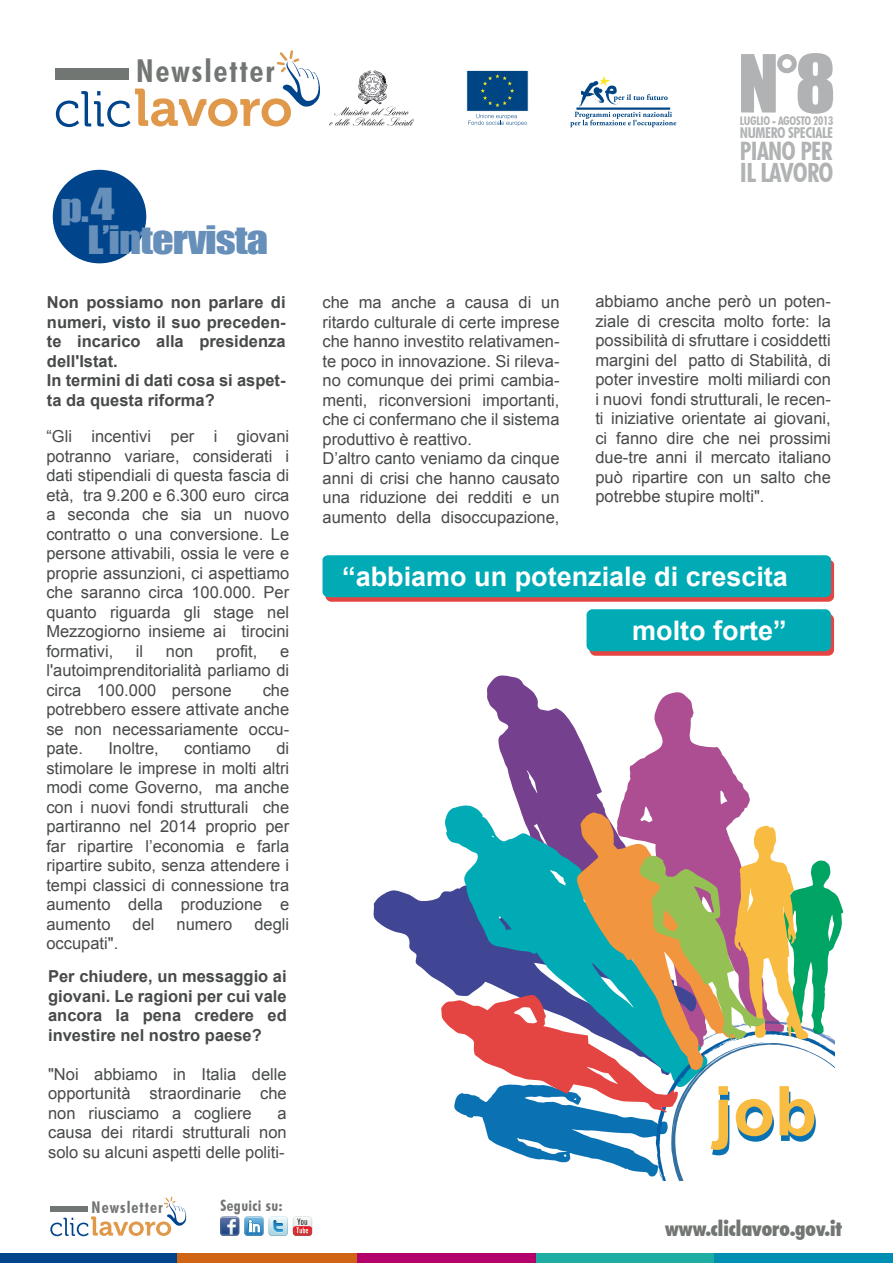
<style>
.page{position:relative;width:893px;height:1263px;background:#fff}
.page>*{position:absolute;margin:0;border:0;box-sizing:border-box;transform-origin:0 0}
.t1{font:73.95px "Impact";color:#b0b2b3}
.t2{font:700 68.85px "Arial";color:#0a71b3}
.t3{font:40.5px "Impact";color:#668fba;scale:1.18 1}
.t4{font:36px "Impact";letter-spacing:-.025em;color:#668fba;scale:1.18 1}
.t5{font:700 condensed 31.65px "Futura BT";letter-spacing:.065em;color:#727672}
.t6{font:700 27px/54.4px "Arial";color:#fff;text-align:right}
.t7{font:700 condensed 26.55px "Futura BT";letter-spacing:-.025em;color:#b0b2b3}
.t8{font:700 condensed 25.35px "Futura BT";letter-spacing:-.025em;color:#b0b2b3}
.t9{font:900 condensed 21px "Futura BT";color:#727672}
.t10{font:16.5px/19.5px "Arial";color:#474a49;text-align:justify}
.t11{font:700 16.5px/19.5px "Arial";color:#474a49}
.t12{font:700 condensed 16.2px "Futura BT";letter-spacing:.065em;color:#727672}
.t13{font:700 condensed 15.45px "Futura BT";letter-spacing:.025em;color:#727672}
.t14{font:700 condensed 14.85px "Futura BT";letter-spacing:-.025em;color:#b0b2b3}
.t15{font:700 condensed 12px "Futura BT";letter-spacing:-.025em;color:#b0b2b3}
</style>
<div class="page">
<div style="left:590px;top:614px;width:244px;height:42px;background:linear-gradient(to right,#e54542,#e44542);border-radius:6px"></div>
<svg style="left:688px;top:698px;width:62px;height:114px"></svg>
<svg style="left:56px;top:50px;width:265px;height:77px"></svg>
<div style="left:55px;top:68px;width:73px;height:11px;background:#727672"></div>
<svg style="left:570px;top:76px;width:106px;height:51px"></svg>
<hr style="left:576px;top:108px;width:94px;height:2px;background:#004583">
<div style="left:466px;top:70px;width:63px;height:42px;background:#004583;border:1px solid #fff"></div>
<svg style="left:481px;top:74px;width:33px;height:33px"></svg>
<svg style="left:468px;top:114px;width:59px;height:12px"></svg>
<svg style="left:329px;top:70px;width:85px;height:56px"></svg>
<div style="left:53px;top:170px;width:93px;height:93px;background:#00448c;border-radius:50%"></div>
<svg style="left:50px;top:1197px;width:137px;height:39px"></svg>
<div style="left:50px;top:1206px;width:38px;height:6px;background:#727672"></div>
<div style="left:0;top:1253px;width:179px;height:9px;background:#00448c"></div>
<div style="left:178px;top:1253px;width:179px;height:9px;background:#d16414"></div>
<div style="left:357px;top:1253px;width:179px;height:9px;background:#b3006b"></div>
<div style="left:536px;top:1253px;width:179px;height:9px;background:#1dada2"></div>
<div style="left:714px;top:1253px;width:179px;height:9px;background:#018eb3"></div>
<svg style="left:220px;top:1216px;width:92px;height:20px"></svg>
<svg style="left:487px;top:675px;width:201px;height:129px"></svg>
<svg style="left:373px;top:890px;width:68px;height:92px;fill:#404693"></svg>
<svg style="left:448px;top:804px;width:260px;height:8px"></svg>
<svg style="left:441px;top:812px;width:402px;height:369px"></svg>
<svg style="left:322px;top:555px;width:512px;height:47px;background:#1aa2aa"></svg>
<div style="left:586px;top:609px;width:245px;height:42px;background:#00abb5;border-radius:6px"></div>
<svg style="left:741px;top:54px;width:56px;height:59px"></svg>
<h3 class="t5" style="left:136px;top:51px;width:140px">Newsletter</h3>
<h3 class="t3" style="left:91px;top:173px;width:22px">4</h3>
<h3 class="t4" style="left:87px;top:212px;width:155px">L’intervista</h3>
<h3 class="t4" style="left:60px;top:180px;width:26px">p.</h3>
<p class="t11" style="left:47px;top:293px;width:240px">Non possiamo non parlare di numeri, visto il suo preceden&shy;te incarico alla presidenza dell'Istat.<br>In termini di dati cosa si aspet&shy;ta da questa riforma?</p>
<p class="t10" style="left:46px;top:427px;width:245px">“Gli incentivi per i giovani potranno variare, considerati i dati stipendiali di questa fascia di età, tra 9.200 e 6.300 euro circa a seconda che sia un nuovo contratto o una conversione. Le persone attivabili, ossia le vere e proprie assunzioni, ci aspettiamo che saranno circa 100.000. Per quanto riguarda gli stage nel Mezzogiorno insieme ai tirocini formativi,</p>
<p class="t10" style="left:136px;top:641px;width:9px">il</p>
<p class="t10" style="left:166px;top:641px;width:29px">non</p>
<p class="t10" style="left:216px;top:641px;width:43px">profit,</p>
<p class="t10" style="left:46px;top:641px;width:244px;text-indent:234px">e l'autoimprenditorialità parliamo di circa 100.000 persone</p>
<p class="t10" style="left:46px;top:680px;width:244px;text-indent:216px">che potrebbero essere attivate anche se non necessariamente occu&shy;pate.</p>
<p class="t10" style="left:46px;top:739px;width:244px;text-indent:230px">di stimolare le imprese in molti altri modi come Governo, ma anche con i nuovi fondi strutturali che partiranno nel 2014 proprio per far ripartire l’economia e farla ripartire subito, senza attendere i tempi classici di connessione tra aumento della produzione e aumento</p>
<p class="t10" style="left:108px;top:739px;width:52px">Inoltre,</p>
<p class="t10" style="left:184px;top:739px;width:68px">contiamo</p>
<p class="t10" style="left:133px;top:914px;width:24px">del</p>
<p class="t10" style="left:177px;top:914px;width:57px">numero</p>
<p class="t10" style="left:254px;top:914px;width:36px">degli</p>
<p class="t10" style="left:46px;top:934px;width:73px">occupati".</p>
<p class="t11" style="left:48px;top:967px;width:240px;text-align:justify">Per chiudere, un messaggio ai giovani. Le ragioni per cui vale ancora la pena credere ed investire nel nostro paese?</p>
<p class="t10" style="left:48px;top:1064px;width:240px">"Noi abbiamo in Italia delle opportunità straordinarie che non riusciamo a cogliere</p>
<p class="t10" style="left:48px;top:1103px;width:240px;text-indent:229px">a causa dei ritardi strutturali non solo su alcuni aspetti delle politi-</p>
<p class="t12" style="left:92px;top:1197px;width:73px">Newsletter</p>
<p class="t13" style="left:221px;top:1196px;width:64px">Seguici su:</p>
<h1 class="t1" style="left:795px;top:26px;width:42px">8</h1>
<p class="t14" style="left:740px;top:124px;width:95px">NUMERO SPECIALE</p>
<h3 class="t8" style="left:740px;top:135px;width:94px">PIANO PER</h3>
<h3 class="t7" style="left:740px;top:157px;width:95px">IL LAVORO</h3>
<p class="t15" style="left:740px;top:114px;width:95px">LUGLIO - AGOSTO 2013</p>
<p class="t10" style="left:323px;top:293px;width:239px;text-align:left">che ma anche a causa di un ritardo culturale di certe imprese che hanno investito relativamen&shy;te poco in innovazione. Si rileva&shy;no comunque dei primi cambia&shy;menti, riconversioni importanti, che ci confermano che il sistema produttivo è reattivo.<br>D’altro canto veniamo da cinque anni di crisi che hanno causato una riduzione dei redditi e un aumento della disoccupazione,</p>
<p class="t10" style="left:595px;top:292px;width:237px">abbiamo anche però un poten&shy;ziale di crescita molto forte: la possibilità di sfruttare i cosiddetti margini del patto di Stabilità, di poter investire molti miliardi con i nuovi fondi strutturali, le recen&shy;ti iniziative orientate ai giovani, ci fanno dire che nei prossimi due-tre anni il mercato italiano può ripartire con un salto che potrebbe stupire molti".</p>
<h3 class="t6" style="left:342px;top:550px;width:447px">“abbiamo un potenziale di crescita molto forte”</h3>
<h2 class="t2" style="left:715px;top:1071px;width:105px">job</h2>
<p class="t9" style="left:665px;top:1216px;width:178px">www.cliclavoro.gov.it</p>
</div>
